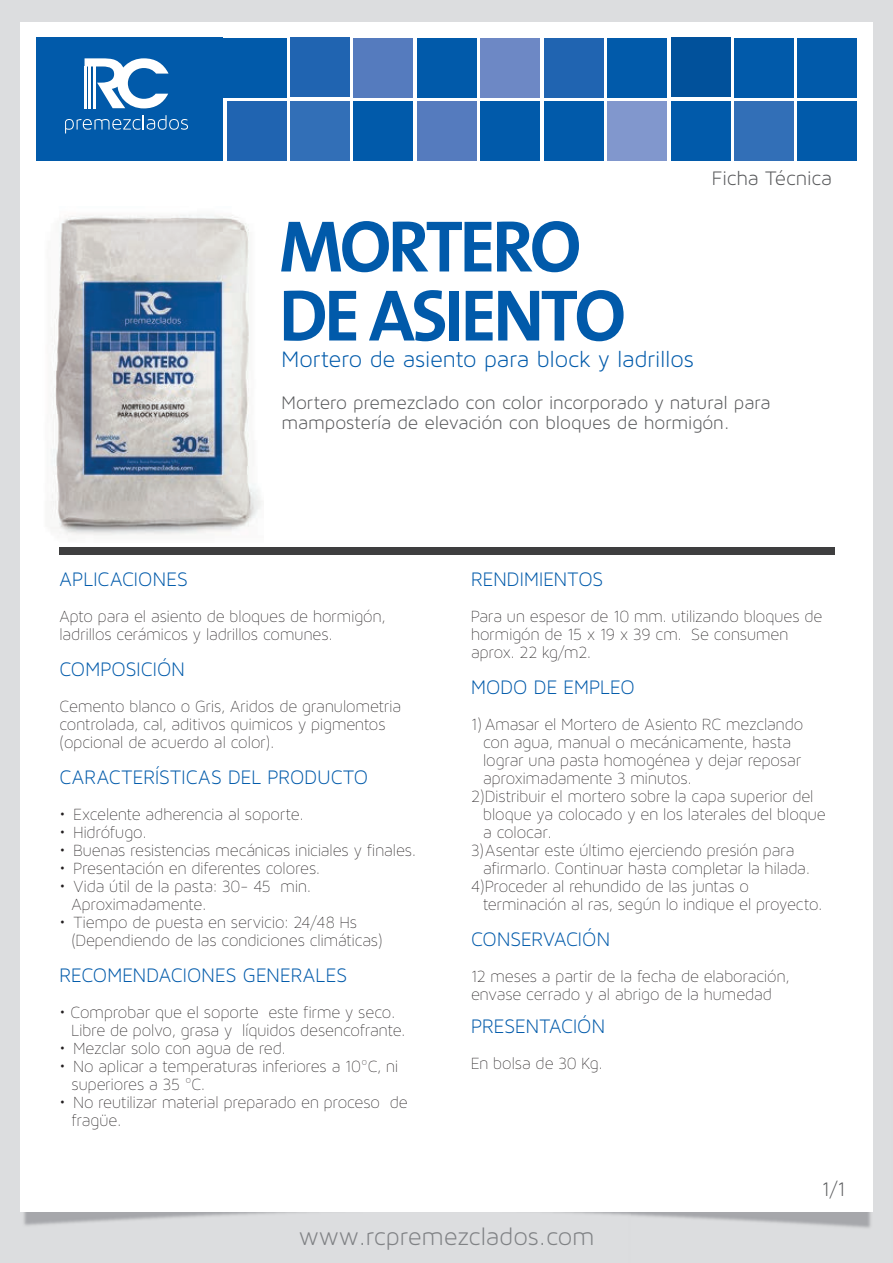
<style>
.page{position:relative;width:893px;height:1263px;background:#dcdddf}
.page>*{position:absolute;margin:0;border:0;box-sizing:border-box;transform-origin:0 0}
.t1{font:700 73.5px/69px "T Mix";letter-spacing:-.05em;color:#015aaa}
.t2{font:26.1px "Maven Pro Light 300";letter-spacing:-.01em;color:#808285}
.t3{font:24px "Maven Pro Light 300";letter-spacing:-.01em;color:#015aaa}
.t4{font:21px "Maven Pro Light 300";letter-spacing:.005em;color:#015aaa;scale:.95 1}
.t5{font:21px "Maven Pro Light 300";letter-spacing:-.005em;color:#57585a}
.t6{font:21px "Maven Pro Light 300";letter-spacing:-.005em;color:#57585a;scale:.95 1}
.t7{font:19.5px/19.5px "Maven Pro Light 300";letter-spacing:-.01em;color:#57585a}
.t8{font:18px/18px "Maven Pro Light 200";color:#231f20;scale:.95 1}
</style>
<div class="page">
<img style="left:20px;top:850px;width:853px;height:378px">
<div style="left:21px;top:22px;width:852px;height:1189px;background:#fff"></div>
<img style="left:51px;top:214px;width:212px;height:322px">
<div style="left:797px;top:101px;width:60px;height:60px;background:#015aaa"></div>
<div style="left:734px;top:101px;width:59px;height:60px;background:#326fb7"></div>
<div style="left:797px;top:38px;width:60px;height:60px;background:#015aaa"></div>
<div style="left:734px;top:38px;width:59px;height:60px;background:#015aaa"></div>
<div style="left:671px;top:101px;width:60px;height:59px;background:#015aaa"></div>
<div style="left:607px;top:101px;width:60px;height:60px;background:#8197cd"></div>
<div style="left:544px;top:101px;width:60px;height:60px;background:#015aaa"></div>
<div style="left:480px;top:101px;width:60px;height:60px;background:#015aaa"></div>
<div style="left:417px;top:101px;width:60px;height:60px;background:#557bbe"></div>
<div style="left:353px;top:101px;width:60px;height:60px;background:#015aaa"></div>
<div style="left:671px;top:37px;width:60px;height:60px;background:#01519b"></div>
<div style="left:607px;top:38px;width:60px;height:60px;background:#015aaa"></div>
<div style="left:544px;top:38px;width:60px;height:60px;background:#2064b1"></div>
<div style="left:480px;top:38px;width:60px;height:60px;background:#6d88c5"></div>
<div style="left:417px;top:38px;width:60px;height:60px;background:#015aaa"></div>
<div style="left:353px;top:38px;width:60px;height:60px;background:#557bbe"></div>
<div style="left:290px;top:101px;width:60px;height:59px;background:#326fb7"></div>
<div style="left:227px;top:101px;width:60px;height:60px;background:#2064b1"></div>
<div style="left:37px;top:38px;width:186px;height:123px;background:#015aaa"></div>
<div style="left:290px;top:37px;width:60px;height:60px;background:#2064b1"></div>
<div style="left:215px;top:38px;width:72px;height:60px;background:#015aaa"></div>
<svg style="left:85px;top:58px;width:84px;height:51px"></svg>
<hr style="left:85px;top:66px;width:2px;height:42px;background:#fff">
<hr style="left:89px;top:66px;width:2px;height:42px;background:#fff">
<hr style="left:93px;top:66px;width:2px;height:42px;background:#fff">
<svg style="left:65px;top:115px;width:123px;height:19px"></svg>
<div style="left:60px;top:547px;width:775px;height:8px;background:#3e3e3f"></div>
<p class="t5" style="left:712px;top:167px;width:122px">Ficha Técnica</p>
<h1 class="t1" style="left:279px;top:210px;width:349px">MORTERO<br>DE ASIENTO</h1>
<h3 class="t3" style="left:282px;top:346px;width:414px">Mortero de asiento para block y ladrillos</h3>
<p class="t7" style="left:282px;top:393px;width:491px">Mortero premezclado con color incorporado y natural para mampostería de elevación con bloques de hormigón.</p>
<p class="t4" style="left:60px;top:567px;width:137px">APLICACIONES</p>
<p class="t8" style="left:60px;top:607px;width:345px">Apto para el asiento de bloques de hormigón, ladrillos cerámicos y ladrillos comunes.</p>
<p class="t4" style="left:60px;top:657px;width:133px">COMPOSICIÓN</p>
<p class="t8" style="left:60px;top:697px;width:361px">Cemento blanco o Gris, Aridos de granulometria controlada, cal, aditivos quimicos y pigmentos (opcional de acuerdo al color).</p>
<p class="t4" style="left:60px;top:765px;width:327px">CARACTERÍSTICAS DEL PRODUCTO</p>
<p class="t8" style="left:60px;top:805px;width:258px">• Excelente adherencia al soporte.</p>
<p class="t8" style="left:60px;top:823px;width:93px">• Hidrófugo.</p>
<p class="t8" style="left:60px;top:841px;width:377px">• Buenas resistencias mecánicas iniciales y finales.</p>
<p class="t8" style="left:60px;top:859px;width:276px">• Presentación en diferentes colores.</p>
<p class="t8" style="left:72px;top:877px;width:253px;text-indent:-12px">• Vida útil de la pasta: 30- 45 min.<br>Aproximadamente.</p>
<p class="t8" style="left:72px;top:913px;width:329px;text-indent:-12px">• Tiempo de puesta en servicio: 24/48 Hs (Dependiendo de las condiciones climáticas)</p>
<p class="t4" style="left:60px;top:963px;width:304px">RECOMENDACIONES GENERALES</p>
<p class="t8" style="left:72px;top:1003px;width:353px;text-indent:-12px">• Comprobar que el soporte este firme y seco.<br>Libre de polvo, grasa y líquidos desencofrante.</p>
<p class="t8" style="left:60px;top:1039px;width:239px">• Mezclar solo con agua de red.</p>
<p class="t8" style="left:72px;top:1057px;width:345px;text-indent:-12px">• No aplicar a temperaturas inferiores a 10ºC, ni superiores a 35 ºC.</p>
<p class="t8" style="left:72px;top:1093px;width:355px;text-indent:-12px">• No reutilizar material preparado en proceso de fragüe.</p>
<p class="t4" style="left:471px;top:567px;width:141px">RENDIMIENTOS</p>
<p class="t8" style="left:471px;top:607px;width:371px">Para un espesor de 10 mm. utilizando bloques de hormigón de 15 x 19 x 39 cm. Se consumen aprox. 22 kg/m2.</p>
<p class="t4" style="left:471px;top:675px;width:174px">MODO DE EMPLEO</p>
<p class="t8" style="left:483px;top:715px;width:339px;text-indent:-12px">1) Amasar el Mortero de Asiento RC mezclando con agua, manual o mecánicamente, hasta lograr una pasta homogénea y dejar reposar aproximadamente 3 minutos.</p>
<p class="t8" style="left:483px;top:787px;width:362px;text-indent:-12px">2) Distribuir el mortero sobre la capa superior del bloque ya colocado y en los laterales del bloque a colocar.</p>
<p class="t8" style="left:483px;top:841px;width:345px;text-indent:-12px">3) Asentar este último ejerciendo presión para afirmarlo. Continuar hasta completar la hilada.</p>
<p class="t8" style="left:483px;top:877px;width:358px;text-indent:-12px">4) Proceder al rehundido de las juntas o terminación al ras, según lo indique el proyecto.</p>
<p class="t4" style="left:471px;top:927px;width:148px">CONSERVACIÓN</p>
<p class="t8" style="left:471px;top:967px;width:337px">12 meses a partir de la fecha de elaboración, envase cerrado y al abrigo de la humedad</p>
<p class="t4" style="left:471px;top:1015px;width:143px">PRESENTACIÓN</p>
<p class="t8" style="left:471px;top:1054px;width:140px">En bolsa de 30 Kg.</p>
<p class="t6" style="left:822px;top:1177px;width:27px">1/1</p>
<h2 class="t2" style="left:299px;top:1222px;width:297px">www.rcpremezclados.com</h2>
</div>
